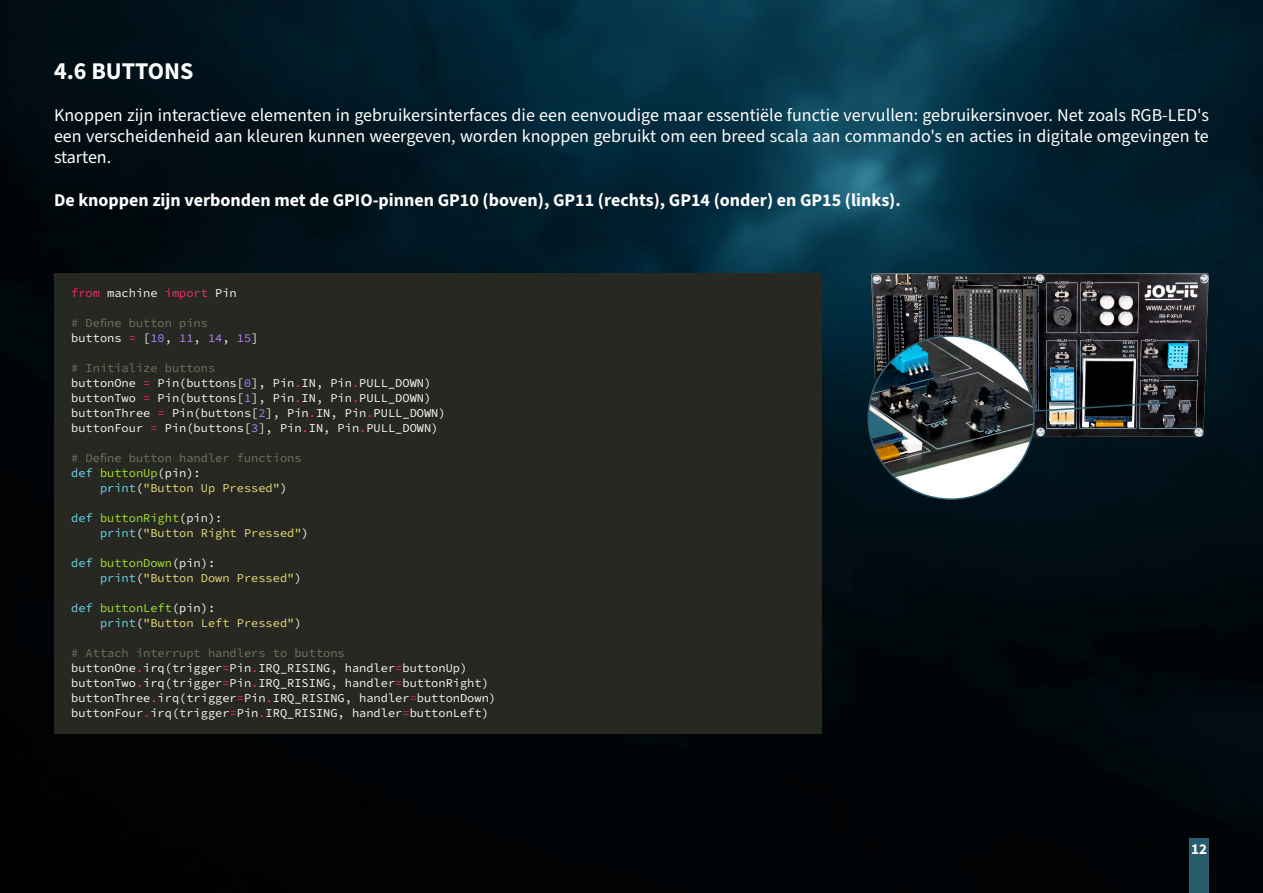
<style>
.page{position:relative;width:1263px;height:893px;background:#fff}
.page>*{position:absolute;margin:0;border:0;box-sizing:border-box;transform-origin:0 0}
.Default{font:700 24px "Source Sans 3";color:#fff}
.Pa1{font:18px/21px "Source Sans 3";color:#fff;text-align:justify}
.Default-2{font:700 18px "Source Sans 3";color:#fff}
.t1{font:700 15px "Source Sans 3";color:#fff}
.HTML_Preformatted{font:12px "Source Code Pro";color:#f8f8f2}
.HTML_Preformatted-2{font:12px "Source Code Pro";color:#e6db74}
.HTML_Preformatted-3{font:12px "Source Code Pro";color:#75715e}
.HTML_Preformatted-4{font:12px "Source Code Pro";color:#a6e22e}
.HTML_Preformatted-5{font:12px "Source Code Pro";color:#f92672}
.s1{color:#f8f8f2}
.s2{color:#f92672}
.s3{color:#ae81ff}
.s4{color:#66d9ef}
</style>
<div class="page">
<img style="left:0;top:0;width:1263px;height:893px">
<img style="left:872px;top:273px;width:337px;height:165px">
<img style="left:868px;top:336px;width:166px;height:163px">
<svg style="left:1032px;top:401px;width:137px;height:12px;background:#384146"></svg>
<div style="left:54px;top:273px;width:768px;height:460px;background:#272822"></div>
<div style="left:1189px;top:839px;width:20px;height:54px;background:#2a5d6c"></div>
<p class="Default" style="left:54px;top:55px;width:141px">4.6 BUTTONS</p>
<p class="Pa1" style="left:54px;top:104px;width:1156px">Knoppen zijn interactieve elementen in gebruikersinterfaces die een eenvoudige maar essentiële functie vervullen: gebruikersinvoer. Net zoals RGB-LED's een verscheidenheid aan kleuren kunnen weergeven, worden knoppen gebruikt om een breed scala aan commando's en acties in digitale omgevingen te starten.</p>
<p class="Default-2" style="left:54px;top:188px;width:848px">De knoppen zijn verbonden met de GPIO-pinnen GP10 (boven), GP11 (rechts), GP14 (onder) en GP15 (links).</p>
<p class="HTML_Preformatted-5" style="left:71px;top:284px;width:167px">from <span class="s1">machine</span> import <span class="s1">Pin</span></p>
<p class="HTML_Preformatted-3" style="left:71px;top:314px;width:138px"># Define button pins</p>
<p class="HTML_Preformatted" style="left:71px;top:329px;width:189px">buttons <span class="s2">=</span> [<span class="s3">10</span>, <span class="s3">11</span>, <span class="s3">14</span>, <span class="s3">15</span>]</p>
<p class="HTML_Preformatted-3" style="left:71px;top:359px;width:146px"># Initialize buttons</p>
<p class="HTML_Preformatted" style="left:71px;top:374px;width:361px">buttonOne <span class="s2">=</span> Pin(buttons[<span class="s3">0</span>], Pin<span class="s2">.</span>IN, Pin<span class="s2">.</span>PULL_DOWN)</p>
<p class="HTML_Preformatted" style="left:71px;top:389px;width:361px">buttonTwo <span class="s2">=</span> Pin(buttons[<span class="s3">1</span>], Pin<span class="s2">.</span>IN, Pin<span class="s2">.</span>PULL_DOWN)</p>
<p class="HTML_Preformatted" style="left:71px;top:404px;width:376px">buttonThree <span class="s2">=</span> Pin(buttons[<span class="s3">2</span>], Pin<span class="s2">.</span>IN, Pin<span class="s2">.</span>PULL_DOWN)</p>
<p class="HTML_Preformatted" style="left:71px;top:419px;width:369px">buttonFour <span class="s2">=</span> Pin(buttons[<span class="s3">3</span>], Pin<span class="s2">.</span>IN, Pin<span class="s2">.</span>PULL_DOWN)</p>
<p class="HTML_Preformatted-3" style="left:71px;top:449px;width:232px"># Define button handler functions</p>
<p class="HTML_Preformatted-4" style="left:71px;top:464px;width:131px"><span class="s4">def</span> buttonUp<span class="s1">(pin):</span></p>
<p class="HTML_Preformatted-2" style="left:100px;top:479px;width:189px"><span class="s4">print</span><span class="s1">(</span>"Button Up Pressed"<span class="s1">)</span></p>
<p class="HTML_Preformatted-4" style="left:71px;top:509px;width:153px"><span class="s4">def</span> buttonRight<span class="s1">(pin):</span></p>
<p class="HTML_Preformatted-2" style="left:100px;top:524px;width:210px"><span class="s4">print</span><span class="s1">(</span>"Button Right Pressed"<span class="s1">)</span></p>
<p class="HTML_Preformatted-4" style="left:71px;top:554px;width:145px"><span class="s4">def</span> buttonDown<span class="s1">(pin):</span></p>
<p class="HTML_Preformatted-2" style="left:100px;top:569px;width:203px"><span class="s4">print</span><span class="s1">(</span>"Button Down Pressed"<span class="s1">)</span></p>
<p class="HTML_Preformatted-4" style="left:71px;top:599px;width:145px"><span class="s4">def</span> buttonLeft<span class="s1">(pin):</span></p>
<p class="HTML_Preformatted-2" style="left:100px;top:614px;width:203px"><span class="s4">print</span><span class="s1">(</span>"Button Left Pressed"<span class="s1">)</span></p>
<p class="HTML_Preformatted-3" style="left:71px;top:644px;width:275px"># Attach interrupt handlers to buttons</p>
<p class="HTML_Preformatted" style="left:71px;top:659px;width:397px">buttonOne<span class="s2">.</span>irq(trigger<span class="s2">=</span>Pin<span class="s2">.</span>IRQ_RISING, handler<span class="s2">=</span>buttonUp)</p>
<p class="HTML_Preformatted" style="left:71px;top:674px;width:419px">buttonTwo<span class="s2">.</span>irq(trigger<span class="s2">=</span>Pin<span class="s2">.</span>IRQ_RISING, handler<span class="s2">=</span>buttonRight)</p>
<p class="HTML_Preformatted" style="left:71px;top:689px;width:426px">buttonThree<span class="s2">.</span>irq(trigger<span class="s2">=</span>Pin<span class="s2">.</span>IRQ_RISING, handler<span class="s2">=</span>buttonDown)</p>
<p class="HTML_Preformatted" style="left:71px;top:704px;width:419px">buttonFour<span class="s2">.</span>irq(trigger<span class="s2">=</span>Pin<span class="s2">.</span>IRQ_RISING, handler<span class="s2">=</span>buttonLeft)</p>
<p class="t1" style="left:1191px;top:839px;width:17px">12</p>
</div>
